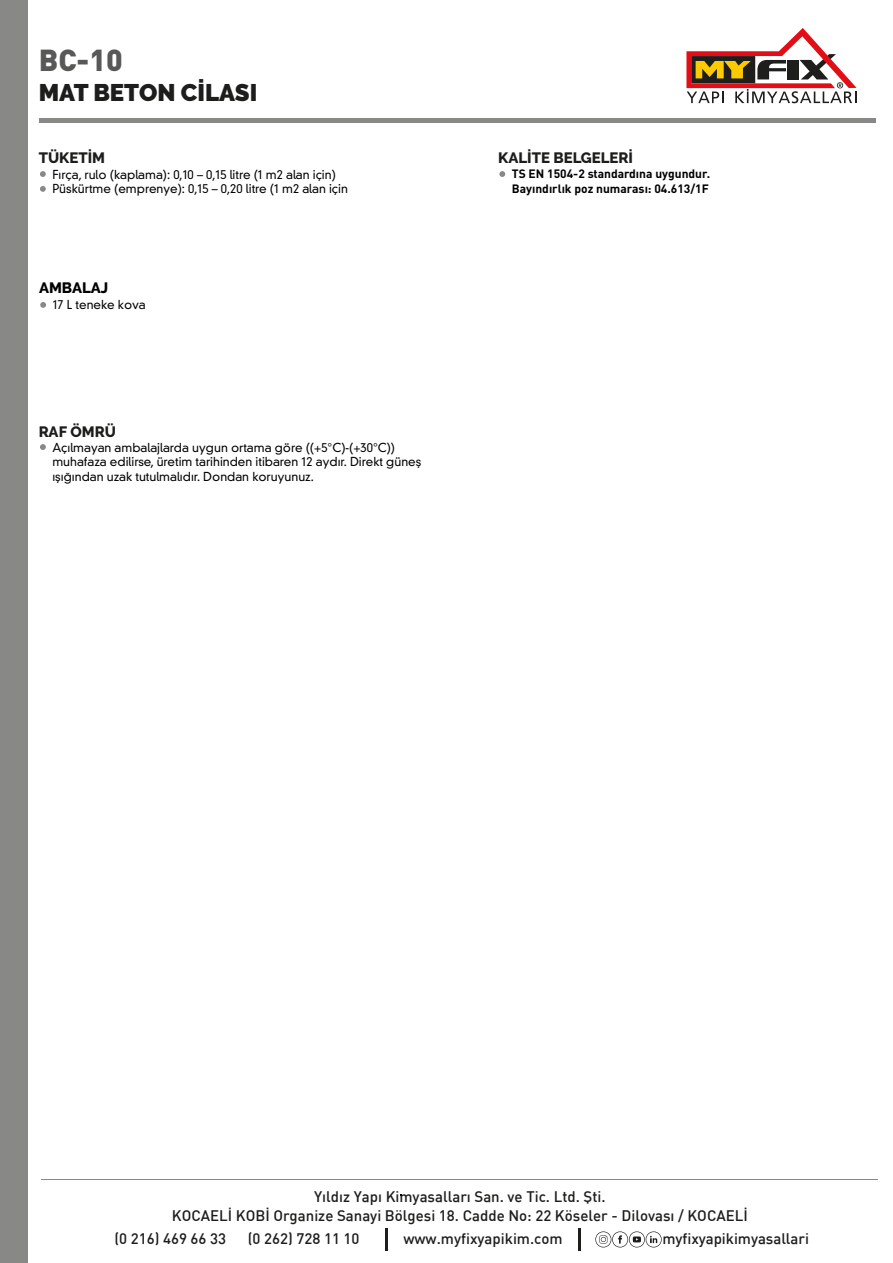
<style>
.page{position:relative;width:893px;height:1263px;background:#fff}
.page>*{position:absolute;margin:0;border:0;box-sizing:border-box;transform-origin:0 0}
.t1{font:900 30px "DIN Pro";color:#585857}
.t2{font:900 24px "Raleway";color:#1d1d1b}
.t3{font:500 15px/19.5px "DI Nbek";color:#1d1d1b;text-align:center}
.t4{font:800 15px "Raleway";color:#1d1d1b}
.t5{font:800 15px "Raleway";color:#000101}
.t6{font:300 12px/14.4px "DIN Grotesk Std";color:#010101}
.t7{font:700 12px/14.4px "DIN Pro";color:#010101}
</style>
<div class="page">
<div style="left:0;top:0;width:28px;height:1263px;background:#888887"></div>
<svg style="left:595px;top:1231px;width:67px;height:16px"></svg>
<hr style="left:385px;top:1228px;width:3px;height:22px;background:#1d1d1b">
<hr style="left:578px;top:1228px;width:2px;height:22px;background:#1d1d1b">
<svg style="left:40px;top:171px;width:6px;height:6px"></svg>
<svg style="left:40px;top:186px;width:6px;height:6px"></svg>
<svg style="left:686px;top:28px;width:171px;height:75px"></svg>
<hr style="left:42px;top:1179px;width:836px;height:1px;background:#888887">
<hr style="left:39px;top:119px;width:836px;height:4px;background:#888887">
<svg style="left:499px;top:171px;width:6px;height:6px"></svg>
<svg style="left:40px;top:302px;width:6px;height:6px"></svg>
<svg style="left:40px;top:444px;width:6px;height:6px"></svg>
<h1 class="t1" style="left:39px;top:40px;width:85px">BC-10</h1>
<h2 class="t2" style="left:39px;top:78px;width:220px">MAT BETON CİLASI</h2>
<p class="t4" style="left:39px;top:149px;width:68px">TÜKETİM</p>
<p class="t6" style="left:52px;top:168px;width:297px">Fırça, rulo (kaplama): 0,10 – 0,15 litre (1 m2 alan için)<br>Püskürtme (emprenye): 0,15 – 0,20 litre (1 m2 alan için</p>
<p class="t5" style="left:39px;top:279px;width:71px">AMBALAJ</p>
<p class="t6" style="left:53px;top:298px;width:94px">17 L teneke kova</p>
<p class="t4" style="left:39px;top:423px;width:79px">RAF ÖMRÜ</p>
<p class="t6" style="left:52px;top:440px;width:370px">Açılmayan ambalajlarda uygun ortama göre ((+5°C)-(+30°C)) muhafaza edilirse, üretim tarihinden itibaren 12 aydır. Direkt güneş ışığından uzak tutulmalıdır. Dondan koruyunuz.</p>
<p class="t4" style="left:498px;top:149px;width:136px">KALİTE BELGELERİ</p>
<p class="t7" style="left:512px;top:167px;width:200px">TS EN 1504-2 standardına uygundur.<br>Bayındırlık poz numarası: 04.613/1F</p>
<p class="t3" style="left:172px;top:1186px;width:577px">Yıldız Yapı Kimyasalları San. ve Tic. Ltd. Şti.<br>KOCAELİ KOBİ Organize Sanayi Bölgesi 18. Cadde No: 22 Köseler - Dilovası / KOCAELİ</p>
<p class="t3" style="left:114px;top:1228px;width:113px">(0 216) 469 66 33</p>
<p class="t3" style="left:248px;top:1228px;width:113px">(0 262) 728 11 10</p>
<p class="t3" style="left:403px;top:1228px;width:161px">www.myfixyapikim.com</p>
<p class="t3" style="left:662px;top:1228px;width:148px">myfixyapikimyasallari</p>
</div>
